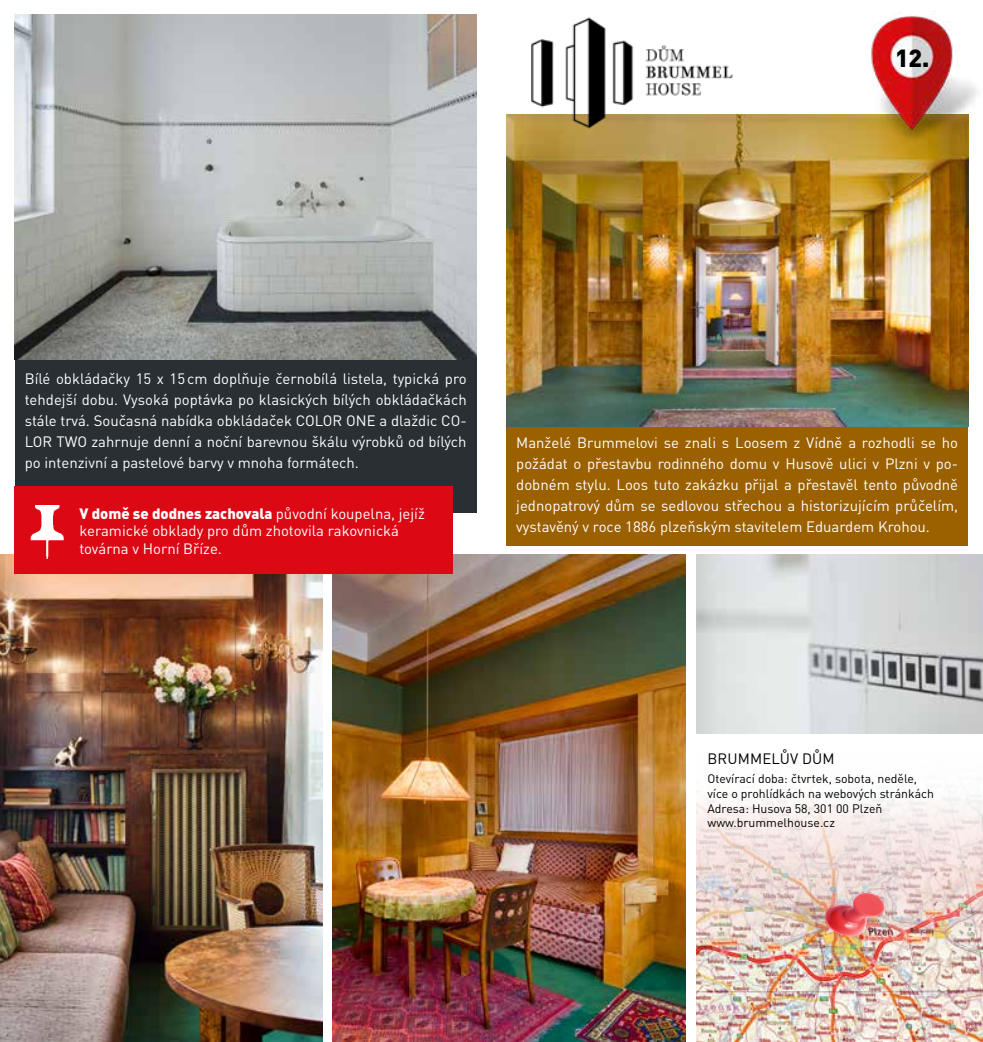
<style>
.page{position:relative;width:983px;height:1042px;background:#fff}
.page>*{position:absolute;margin:0;border:0;box-sizing:border-box;transform-origin:0 0}
.t1{font:900 24.5px "DIN Pro";color:#000}
.t2{font:14.88px/21px "DIN Pro";color:#fff;text-align:justify}
.t3{font:14.88px "DIN Pro";letter-spacing:.01em;color:#000}
.t4{font:12.25px/14.7px "DIN Pro";color:#000}
.s1{font-weight:900}
</style>
<div class="page">
<div style="left:506px;top:387px;width:461px;height:158px;background:#9b6000"></div>
<div style="left:15px;top:347px;width:461px;height:165px;background:#292f33"></div>
<img style="left:15px;top:15px;width:461px;height:345px">
<img style="left:506px;top:114px;width:461px;height:312px">
<img style="left:696px;top:554px;width:286px;height:179px">
<img style="left:506px;top:17px;width:243px;height:128px">
<img style="left:850px;top:11px;width:127px;height:140px">
<img style="left:0;top:554px;width:322px;height:488px">
<img style="left:332px;top:554px;width:353px;height:488px">
<div style="left:15px;top:486px;width:438px;height:88px;background:#dc0814"></div>
<img style="left:30px;top:505px;width:34px;height:54px">
<img style="left:696px;top:792px;width:286px;height:250px">
<h1 class="t1" style="left:894px;top:41px;width:36px">12.</h1>
<p class="t2" style="left:25px;top:368px;width:443px">Bílé obkládačky 15 x 15cm doplňuje černobílá listela, typická pro tehdejší dobu. Vysoká poptávka po klasických bílých obkládačkách stále trvá. Současná nabídka obkládaček COLOR ONE a dlaždic CO-LOR TWO zahrnuje denní a noční barevnou škálu výrobků od bílých po intenzivní a pastelové barvy v mnoha formátech.</p>
<p class="t2" style="left:79px;top:504px;width:347px;line-height:17.8px;text-align:left"><span class="s1">V domě se dodnes zachovala</span> původní koupelna, jejíž keramické obklady pro dům zhotovila rakovnická továrna v Horní Bříze.</p>
<p class="t2" style="left:516px;top:431px;width:443px">Manželé Brummelovi se znali s Loosem z Vídně a rozhodli se ho požádat o přestavbu rodinného domu v Husově ulici v Plzni v po&shy;dobném stylu. Loos tuto zakázku přijal a přestavěl tento původně jednopatrový dům se sedlovou střechou a historizujícím průčelím, vystavěný v roce 1886 plzeňským stavitelem Eduardem Krohou.</p>
<p class="t3" style="left:707px;top:748px;width:129px">BRUMMELŮV DŮM</p>
<p class="t4" style="left:707px;top:771px;width:228px">Otevírací doba: čtvrtek, sobota, neděle, více o prohlídkách na webových stránkách Adresa: Husova 58, 301 00 Plzeň www.brummelhouse.cz</p>
</div>
